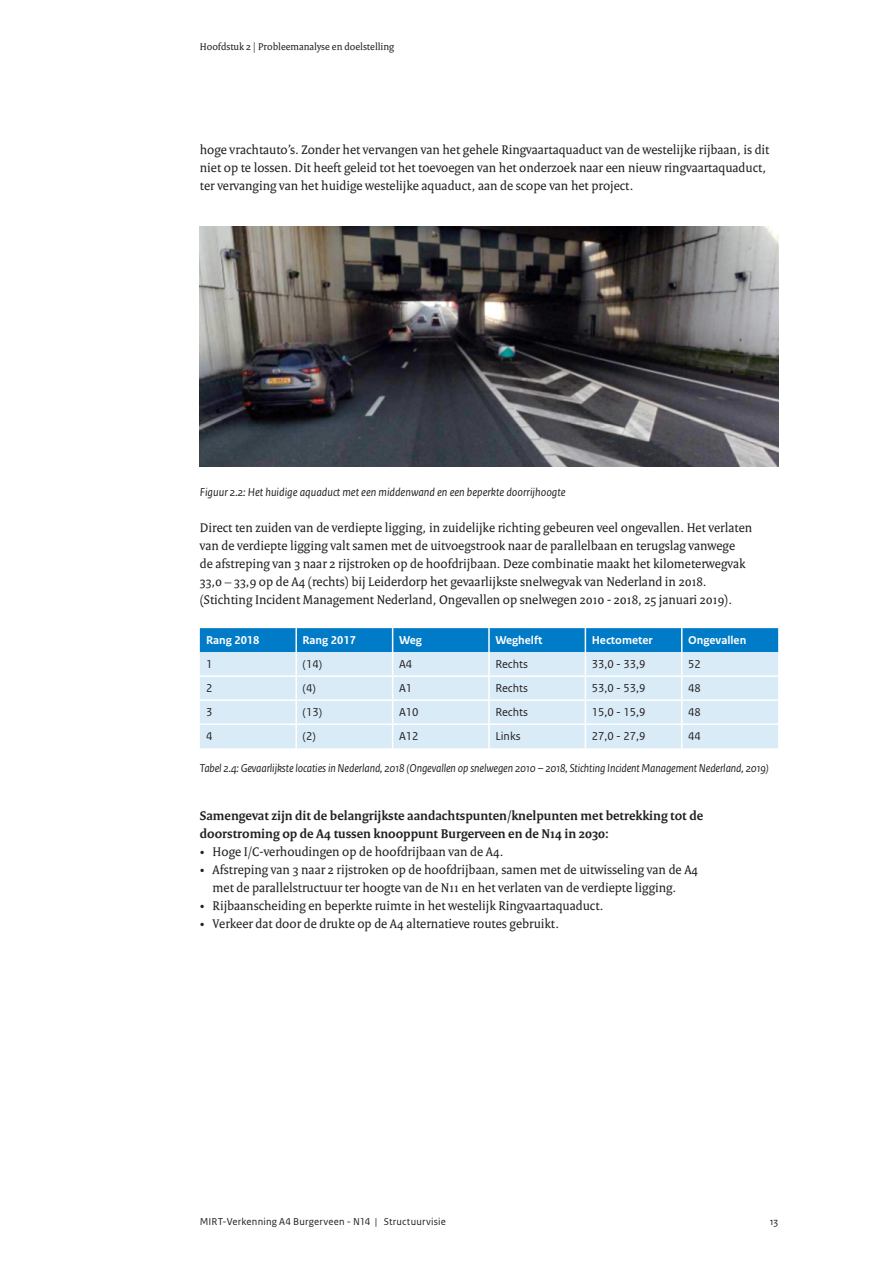
<style>
.page{position:relative;width:893px;height:1263px;background:#fff}
.page>*{position:absolute;margin:0;border:0;box-sizing:border-box;transform-origin:0 0}
._06_RO_Broodtekst{font:13.5px/18px "Rijksoverheid Serif";color:#231f20}
._06_RO_Broodtekst-2{font:700 13.5px/18px "Rijksoverheid Serif";color:#231f20}
.t1{font:italic 12px "Rijksoverheid Sans Text";letter-spacing:-.01em;color:#231f20}
.t2{font:12px "Rijksoverheid Sans Text";color:#231f20}
.t3{font:700 12px "Rijksoverheid Sans Text";color:#fff}
.t4{font:10.5px "Rijksoverheid Sans Text";letter-spacing:.015em;color:#231f20}
.t5{font:10.5px "Rijksoverheid Serif";color:#231f20}
</style>
<div class="page">
<svg style="left:200px;top:628px;width:578px;height:120px;background:#b1d6ee"></svg>
<img style="left:200px;top:226px;width:578px;height:240px">
<p class="t5" style="left:200px;top:41px;width:196px">Hoofdstuk 2 | Probleemanalyse en doelstelling</p>
<p class="_06_RO_Broodtekst" style="left:200px;top:141px;width:571px">hoge vrachtauto’s. Zonder het vervangen van het gehele Ringvaartaquaduct van de westelijke rijbaan, is dit niet op te lossen. Dit heeft geleid tot het toevoegen van het onderzoek naar een nieuw ringvaartaquaduct, ter vervanging van het huidige westelijke aquaduct, aan de scope van het project.</p>
<p class="t1" style="left:200px;top:485px;width:367px">Figuur 2.2: Het huidige aquaduct met een middenwand en een beperkte doorrijhoogte</p>
<p class="_06_RO_Broodtekst" style="left:200px;top:519px;width:554px">Direct ten zuiden van de verdiepte ligging, in zuidelijke richting gebeuren veel ongevallen. Het verlaten van de verdiepte ligging valt samen met de uitvoegstrook naar de parallelbaan en terugslag vanwege<br>de afstreping van 3 naar 2 rijstroken op de hoofdrijbaan. Deze combinatie maakt het kilometerwegvak 33,0 – 33,9 op de A4 (rechts) bij Leiderdorp het gevaarlijkste snelwegvak van Nederland in 2018. (Stichting Incident Management Nederland, Ongevallen op snelwegen 2010 - 2018, 25 januari 2019).</p>
<p class="t3" style="left:206px;top:633px;width:55px">Rang 2018</p>
<p class="t3" style="left:303px;top:633px;width:55px">Rang 2017</p>
<p class="t3" style="left:399px;top:633px;width:24px">Weg</p>
<p class="t3" style="left:495px;top:633px;width:48px">Weghelft</p>
<p class="t3" style="left:592px;top:633px;width:62px">Hectometer</p>
<p class="t3" style="left:688px;top:633px;width:60px">Ongevallen</p>
<p class="t2" style="left:206px;top:657px;width:8px">1</p>
<p class="t2" style="left:303px;top:657px;width:21px">(14)</p>
<p class="t2" style="left:399px;top:657px;width:15px">A4</p>
<p class="t2" style="left:495px;top:657px;width:34px">Rechts</p>
<p class="t2" style="left:592px;top:657px;width:55px">33,0 - 33,9</p>
<p class="t2" style="left:688px;top:657px;width:14px">52</p>
<p class="t2" style="left:206px;top:681px;width:8px">2</p>
<p class="t2" style="left:303px;top:681px;width:15px">(4)</p>
<p class="t2" style="left:399px;top:681px;width:15px">A1</p>
<p class="t2" style="left:495px;top:681px;width:34px">Rechts</p>
<p class="t2" style="left:592px;top:681px;width:55px">53,0 - 53,9</p>
<p class="t2" style="left:688px;top:681px;width:14px">48</p>
<p class="t2" style="left:206px;top:705px;width:8px">3</p>
<p class="t2" style="left:303px;top:705px;width:21px">(13)</p>
<p class="t2" style="left:399px;top:705px;width:21px">A10</p>
<p class="t2" style="left:495px;top:705px;width:34px">Rechts</p>
<p class="t2" style="left:592px;top:705px;width:55px">15,0 - 15,9</p>
<p class="t2" style="left:688px;top:705px;width:14px">48</p>
<p class="t2" style="left:206px;top:729px;width:8px">4</p>
<p class="t2" style="left:303px;top:729px;width:15px">(2)</p>
<p class="t2" style="left:399px;top:729px;width:21px">A12</p>
<p class="t2" style="left:495px;top:729px;width:27px">Links</p>
<p class="t2" style="left:592px;top:729px;width:55px">27,0 - 27,9</p>
<p class="t2" style="left:688px;top:729px;width:14px">44</p>
<p class="t1" style="left:200px;top:762px;width:570px">Tabel 2.4: Gevaarlijkste locaties in Nederland, 2018 (Ongevallen op snelwegen 2010 – 2018, Stichting Incident Management Nederland, 2019)</p>
<p class="_06_RO_Broodtekst-2" style="left:200px;top:807px;width:505px">Samengevat zijn dit de belangrijkste aandachtspunten/knelpunten met betrekking tot de doorstroming op de A4 tussen knooppunt Burgerveen en de N14 in 2030:</p>
<p class="_06_RO_Broodtekst" style="left:200px;top:843px;width:305px">• Hoge I/C-verhoudingen op de hoofdrijbaan van de A4.</p>
<p class="_06_RO_Broodtekst" style="left:213px;top:861px;width:487px;text-indent:-13px">• Afstreping van 3 naar 2 rijstroken op de hoofdrijbaan, samen met de uitwisseling van de A4 met de parallelstructuur ter hoogte van de N11 en het verlaten van de verdiepte ligging.</p>
<p class="_06_RO_Broodtekst" style="left:200px;top:897px;width:405px">• Rijbaanscheiding en beperkte ruimte in het westelijk Ringvaartaquaduct.</p>
<p class="_06_RO_Broodtekst" style="left:200px;top:915px;width:361px">• Verkeer dat door de drukte op de A4 alternatieve routes gebruikt.</p>
<p class="t4" style="left:200px;top:1215px;width:248px">MIRT-Verkenning A4 Burgerveen - N14 | Structuurvisie</p>
<p class="t4" style="left:770px;top:1215px;width:10px">13</p>
</div>
